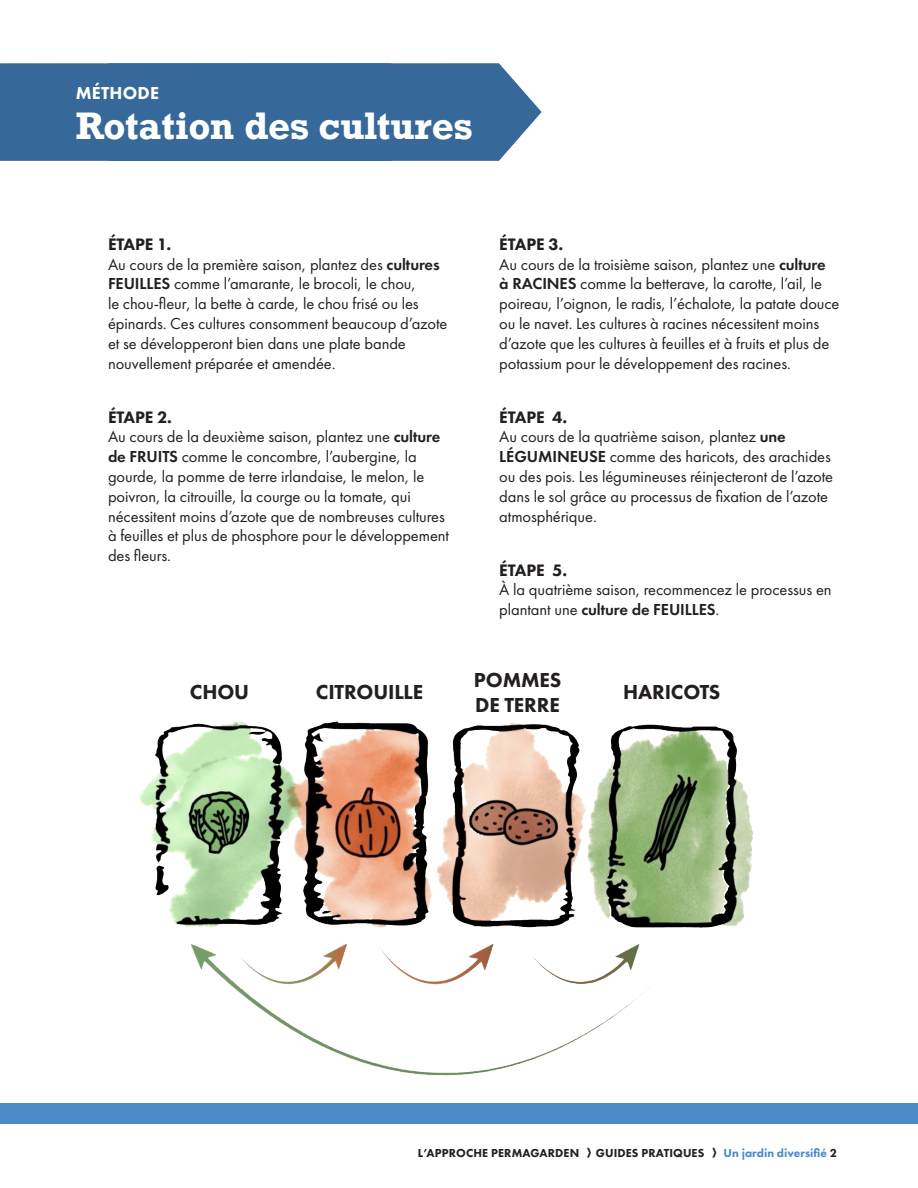
<style>
.page{position:relative;width:918px;height:1188px;background:#fff}
.page>*{position:absolute;margin:0;border:0;box-sizing:border-box;transform-origin:0 0}
.Heading_1{font:700 36px "Rockwell";color:#fff}
.t1{font:800 21px/25.2px "Futura PT";letter-spacing:-.01em;color:#231f20}
.Heading_1-2{font:800 18px "Futura PT";letter-spacing:.01em;color:#fff}
.t2{font:800 17.25px "Futura PT";letter-spacing:-.01em;color:#231f20}
.Body{font:16.5px/19.8px "Futura PT";letter-spacing:-.005em;color:#231f20}
.t3{font:800 12px "Futura PT";letter-spacing:.01em;color:#231f20}
.t4{font:800 12px "Futura PT";color:#4a8ac7}
.s1{font-weight:600}
.s2{color:#231f20}
</style>
<div class="page">
<div style="left:0;top:63px;width:542px;height:98px;background:#366899"></div>
<img style="left:139px;top:721px;width:614px;height:355px">
<div style="left:0;top:1103px;width:918px;height:20px;background:#4a8ac7"></div>
<p class="Heading_1-2" style="left:76px;top:82px;width:85px">MÉTHODE</p>
<p class="Heading_1" style="left:76px;top:102px;width:398px">Rotation des cultures</p>
<h2 class="t2" style="left:108px;top:233px;width:65px">ÉTAPE 1.</h2>
<p class="Body" style="left:108px;top:254px;width:341px">Au cours de la première saison, plantez des <span class="s1">cultures FEUILLES</span> comme l’amarante, le brocoli, le chou,<br>le chou-fleur, la bette à carde, le chou frisé ou les épinards. Ces cultures consomment beaucoup d’azote et se développeront bien dans une plate bande nouvellement préparée et amendée.</p>
<h2 class="t2" style="left:108px;top:406px;width:66px">ÉTAPE 2.</h2>
<p class="Body" style="left:108px;top:427px;width:343px">Au cours de la deuxième saison, plantez une <span class="s1">culture de FRUITS</span> comme le concombre, l’aubergine, la gourde, la pomme de terre irlandaise, le melon, le poivron, la citrouille, la courge ou la tomate, qui nécessitent moins d’azote que de nombreuses cultures à feuilles et plus de phosphore pour le développement des fleurs.</p>
<h2 class="t2" style="left:499px;top:233px;width:66px">ÉTAPE 3.</h2>
<p class="Body" style="left:499px;top:254px;width:342px">Au cours de la troisième saison, plantez une <span class="s1">culture<br>à RACINES</span> comme la betterave, la carotte, l’ail, le poireau, l’oignon, le radis, l’échalote, la patate douce ou le navet. Les cultures à racines nécessitent moins d’azote que les cultures à feuilles et à fruits et plus de potassium pour le développement des racines.</p>
<h2 class="t2" style="left:499px;top:406px;width:69px">ÉTAPE 4.</h2>
<p class="Body" style="left:499px;top:427px;width:335px">Au cours de la quatrième saison, plantez <span class="s1">une LÉGUMINEUSE</span> comme des haricots, des arachides ou des pois. Les légumineuses réinjecteront de l’azote dans le sol grâce au processus de fixation de l’azote atmosphérique.</p>
<h2 class="t2" style="left:499px;top:559px;width:69px">ÉTAPE 5.</h2>
<p class="Body" style="left:499px;top:580px;width:334px">À la quatrième saison, recommencez le processus en plantant une <span class="s1">culture de FEUILLES</span>.</p>
<p class="t1" style="left:190px;top:679px;width:61px">CHOU</p>
<p class="t1" style="left:316px;top:679px;width:109px">CITROUILLE</p>
<p class="t1" style="left:474px;top:667px;width:89px">POMMES<br>DE TERRE</p>
<p class="t1" style="left:623px;top:679px;width:98px">HARICOTS</p>
<p class="t3" style="left:418px;top:1146px;width:163px">L’APPROCHE PERMAGARDEN</p>
<p class="t3" style="left:596px;top:1146px;width:110px">GUIDES PRATIQUES</p>
<p class="t4" style="left:724px;top:1146px;width:115px">Un jardin diversifié <span class="s2">2</span></p>
</div>
